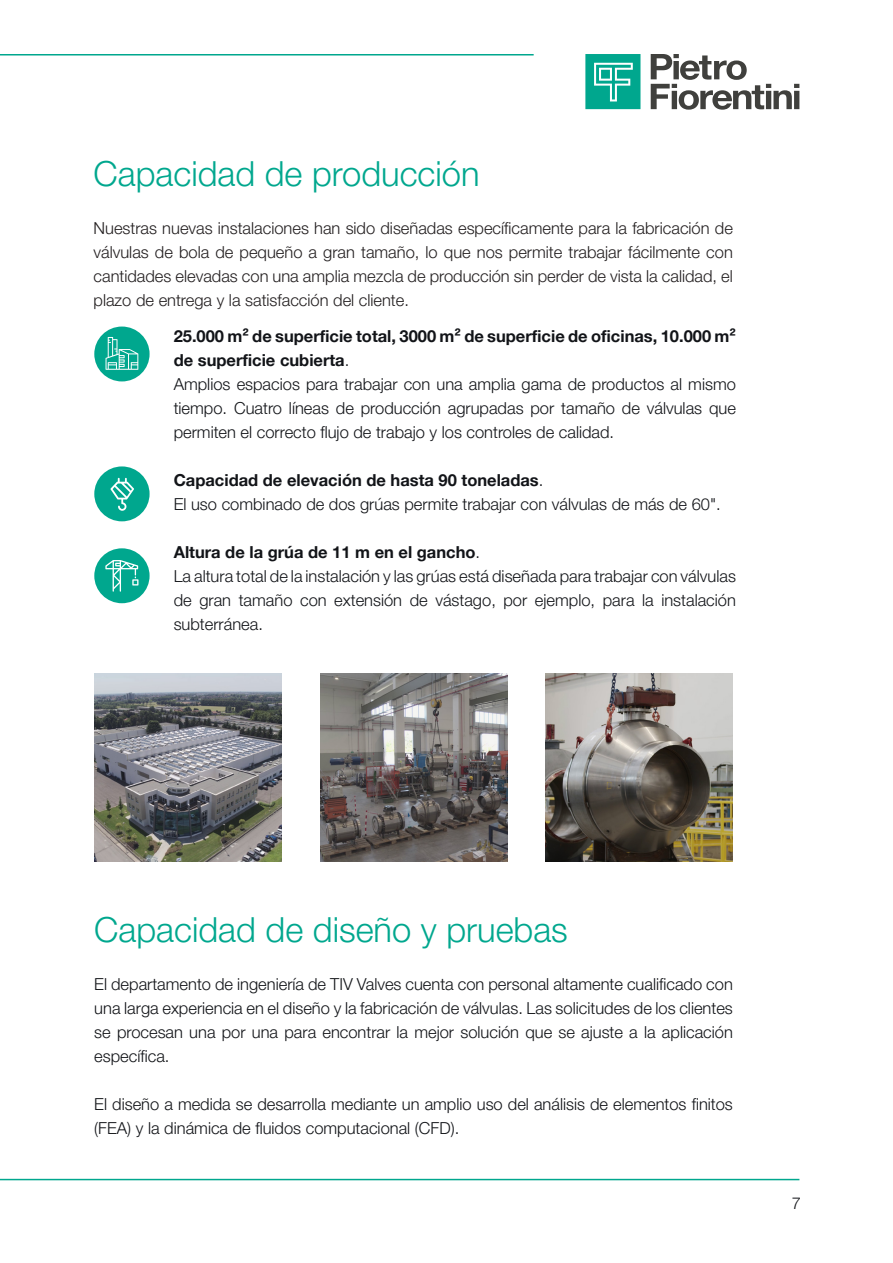
<style>
.page{position:relative;width:893px;height:1263px;background:#fff}
.page>*{position:absolute;margin:0;border:0;box-sizing:border-box;transform-origin:0 0}
.Testo{font:300 34.5px "Helvetica Neue LT Pro";color:#00a78e}
.Titoletto{font:300 34.5px "Helvetica Neue LT Pro";color:#00a78e}
.Testo-2{font:300 16.5px/24px "Helvetica Neue LT Pro";color:#121418;text-align:justify}
.Testo-3{font:300 16.5px/24px "Helvetica Neue LT Pro";color:#231f20;text-align:justify}
.Testo-4{font:700 16.5px/24px "Helvetica Neue LT Pro";color:#121418}
.s1{font-weight:300}
</style>
<div class="page">
<hr style="left:0;top:54px;width:534px;height:2px;background:#00a78e">
<hr style="left:0;top:1179px;width:799px;height:1px;background:#00a78e">
<svg style="left:651px;top:54px;width:148px;height:56px"></svg>
<svg style="left:585px;top:54px;width:55px;height:55px;background:#27b49f"></svg>
<div style="left:94px;top:327px;width:56px;height:54px;background:#00a78e;border-radius:50%"></div>
<svg style="left:106px;top:337px;width:32px;height:33px"></svg>
<div style="left:94px;top:466px;width:56px;height:55px;background:#00a78e;border-radius:50%"></div>
<svg style="left:110px;top:478px;width:24px;height:33px"></svg>
<div style="left:94px;top:548px;width:56px;height:55px;background:#00a78e;border-radius:50%"></div>
<svg style="left:105px;top:560px;width:33px;height:32px"></svg>
<img style="left:94px;top:674px;width:187px;height:187px">
<img style="left:320px;top:674px;width:187px;height:187px">
<img style="left:546px;top:674px;width:187px;height:187px">
<p class="Titoletto" style="left:94px;top:153px;width:388px">Capacidad de producción</p>
<p class="Testo-3" style="left:94px;top:216px;width:641px">Nuestras nuevas instalaciones han sido diseñadas específicamente para la fabricación de válvulas de bola de pequeño a gran tamaño, lo que nos permite trabajar fácilmente con cantidades elevadas con una amplia mezcla de producción sin perder de vista la calidad, el plazo de entrega y la satisfacción del cliente.</p>
<p class="Testo-4" style="left:174px;top:324px;width:564px">25.000 m² de superficie total, 3000 m² de superficie de oficinas, 10.000 m² de superficie cubierta<span class="s1">.</span></p>
<p class="Testo-2" style="left:174px;top:372px;width:564px">Amplios espacios para trabajar con una amplia gama de productos al mismo tiempo. Cuatro líneas de producción agrupadas por tamaño de válvulas que permiten el correcto flujo de trabajo y los controles de calidad.</p>
<p class="Testo-4" style="left:174px;top:468px;width:371px">Capacidad de elevación de hasta 90 toneladas<span class="s1">.</span></p>
<p class="Testo-2" style="left:174px;top:492px;width:549px">El uso combinado de dos grúas permite trabajar con válvulas de más de 60".</p>
<p class="Testo-4" style="left:174px;top:540px;width:308px">Altura de la grúa de 11 m en el gancho<span class="s1">.</span></p>
<p class="Testo-2" style="left:174px;top:564px;width:564px">La altura total de la instalación y las grúas está diseñada para trabajar con válvulas de gran tamaño con extensión de vástago, por ejemplo, para la instalación subterránea.</p>
<p class="Testo" style="left:94px;top:909px;width:475px">Capacidad de diseño y pruebas</p>
<p class="Testo-2" style="left:94px;top:972px;width:640px">El departamento de ingeniería de TIV Valves cuenta con personal altamente cualificado con una larga experiencia en el diseño y la fabricación de válvulas. Las solicitudes de los clientes se procesan una por una para encontrar la mejor solución que se ajuste a la aplicación específica.</p>
<p class="Testo-2" style="left:94px;top:1092px;width:640px">El diseño a medida se desarrolla mediante un amplio uso del análisis de elementos finitos (FEA) y la dinámica de fluidos computacional (CFD).</p>
<p class="Testo-2" style="left:792px;top:1191px;width:11px">7</p>
</div>
